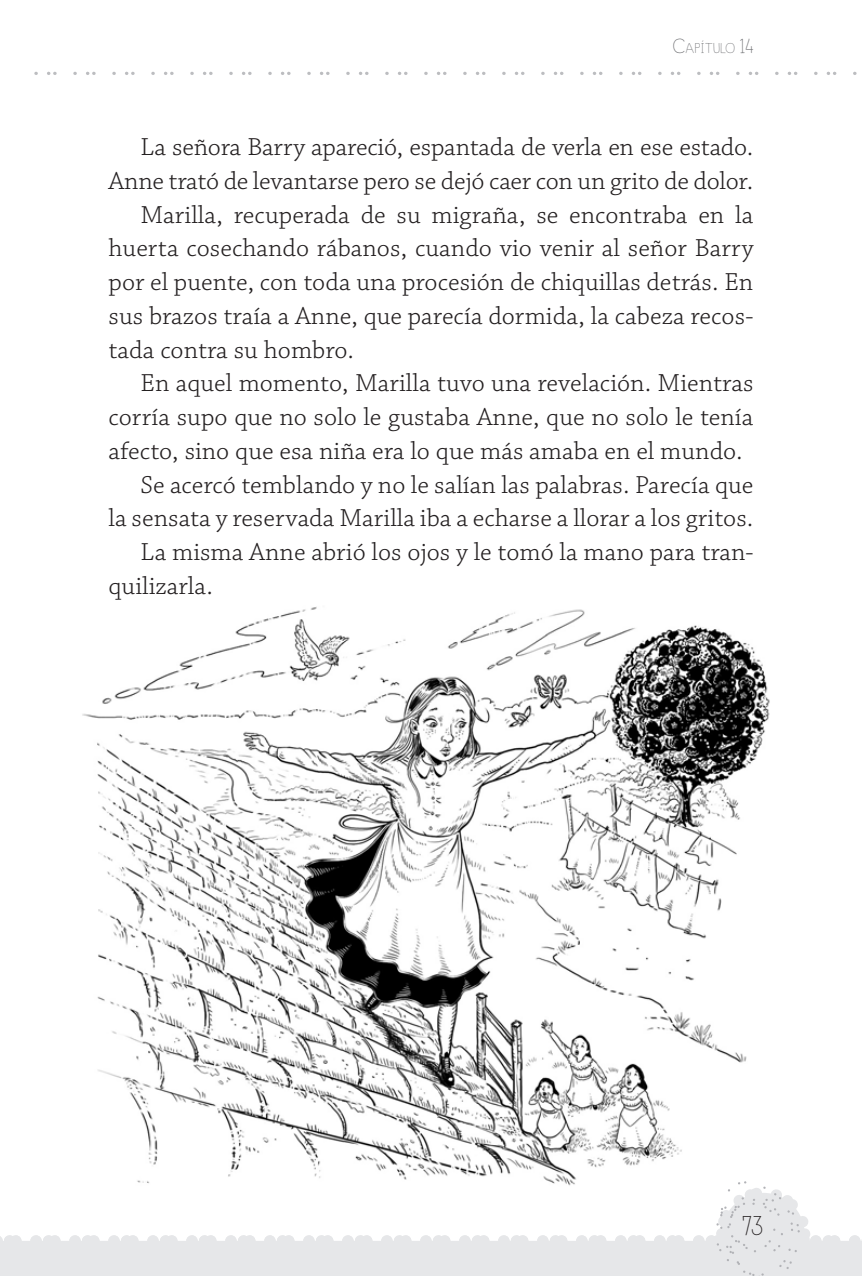
<style>
.page{position:relative;width:862px;height:1276px;background:#fff}
.page>*{position:absolute;margin:0;border:0;box-sizing:border-box;transform-origin:0 0}
.t1{font:27px "Minik";color:#231f20}
.Texto_ppal{font:25.88px/33.8px "Chaparral Pro Light Capt";color:#231f20;text-align:right}
.t2{font:14.17px "Minik";letter-spacing:.03em;color:#6c6d70}
.s1{font-size:20.25px}
</style>
<div class="page">
<svg style="left:34px;top:72px;width:823px;height:3px"></svg>
<img style="left:82px;top:607px;width:688px;height:572px">
<svg style="left:0;top:1179px;width:861px;height:97px"></svg>
<p class="t2" style="left:672px;top:40px;width:82px"><span class="s1">C</span>APÍTULO <span class="s1">14</span></p>
<p class="Texto_ppal" style="left:108px;top:131px;width:646px">La señora Barry apareció, espantada de verla en ese estado.<br>Anne trató de levantarse pero se dejó caer con un grito de dolor.</p>
<p class="Texto_ppal" style="left:108px;top:198px;width:646px;text-align:justify;text-indent:32px">Marilla, recuperada de su migraña, se encontraba en la huerta cosechando rábanos, cuando vio venir al señor Barry por el puente, con toda una procesión de chiquillas detrás. En sus brazos traía a Anne, que parecía dormida, la cabeza recos&shy;tada contra su hombro.</p>
<p class="Texto_ppal" style="left:108px;top:367px;width:646px;text-align:justify;text-indent:32px">En aquel momento, Marilla tuvo una revelación. Mientras corría supo que no solo le gustaba Anne, que no solo le tenía afecto, sino que esa niña era lo que más amaba en el mundo.</p>
<p class="Texto_ppal" style="left:108px;top:468px;width:646px">Se acercó temblando y no le salían las palabras. Parecía que<br>la sensata y reservada Marilla iba a echarse a llorar a los gritos.</p>
<p class="Texto_ppal" style="left:108px;top:536px;width:646px;text-align:left;text-indent:32px">La misma Anne abrió los ojos y le tomó la mano para tran&shy;quilizarla.</p>
<p class="t1" style="left:741px;top:1210px;width:23px">73</p>
</div>
